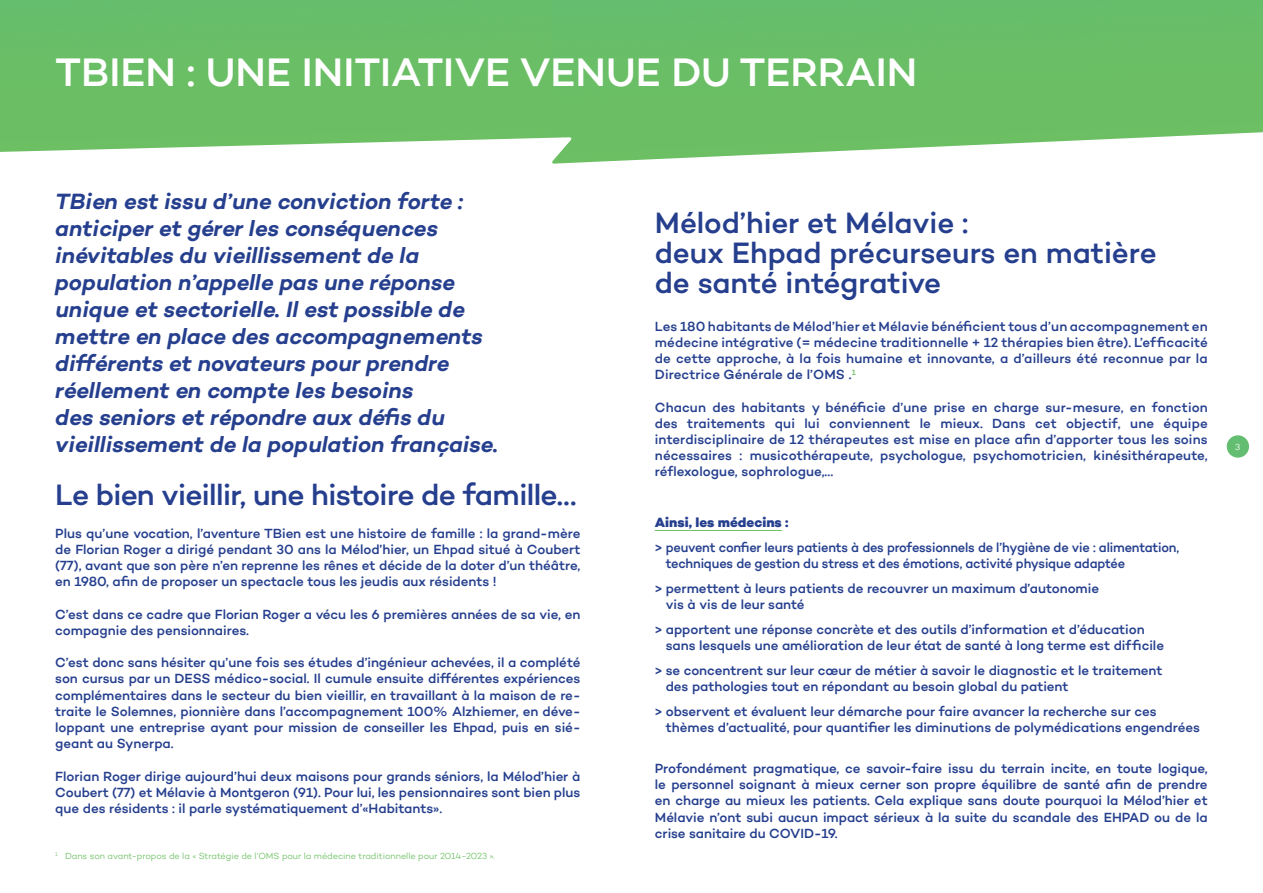
<style>
.page{position:relative;width:1263px;height:893px;background:#fff}
.page>*{position:absolute;margin:0;border:0;box-sizing:border-box;transform-origin:0 0}
.t1{font:500 40.5px "Campton";color:#fff}
.t2{font:500 30px/30px "Campton";letter-spacing:-.01em;color:#253f8e}
.t3{font:italic 600 22.5px/27px "Campton";color:#253f8e}
.t4{font:500 13.5px/16.2px "Campton";letter-spacing:-.005em;color:#253f8e}
.t5{font:800 13.5px "Campton";color:#253f8e}
.t6{font:300 9px "Campton";letter-spacing:-.005em;color:#6cbf63}
.t7{font:300 9px "Campton";color:#fff}
</style>
<div class="page">
<svg style="left:0;top:0;width:1263px;height:164px;background:#79c576"></svg>
<hr style="left:655px;top:530px;width:127px;height:1px;background:#6cbf63">
<div style="left:1226px;top:435px;width:24px;height:23px;background:#64be71;border-radius:50%"></div>
<div style="left:1225px;top:434px;width:25px;height:25px;border:2px solid #fff;border-radius:50%"></div>
<h1 class="t1" style="left:55px;top:47px;width:863px">TBIEN : UNE INITIATIVE VENUE DU TERRAIN</h1>
<p class="t3" style="left:55px;top:187px;width:444px">TBien est issu d’une conviction forte : anticiper et gérer les conséquences inévitables du vieillissement de la population n’appelle pas une réponse unique et sectorielle. Il est possible de mettre en place des accompagnements différents et novateurs pour prendre réellement en compte les besoins<br>des seniors et répondre aux défis du vieillissement de la population française.</p>
<h2 class="t2" style="left:55px;top:479px;width:523px">Le bien vieillir, une histoire de famille…</h2>
<p class="t4" style="left:55px;top:525px;width:527px;text-align:justify">Plus qu’une vocation, l’aventure TBien est une histoire de famille : la grand-mère de Florian Roger a dirigé pendant 30 ans la Mélod’hier, un Ehpad situé à Coubert (77), avant que son père n’en reprenne les rênes et décide de la doter d’un théâtre, en 1980, afin de proposer un spectacle tous les jeudis aux résidents !</p>
<p class="t4" style="left:55px;top:606px;width:527px">C’est dans ce cadre que Florian Roger a vécu les 6 premières années de sa vie, en compagnie des pensionnaires.</p>
<p class="t4" style="left:55px;top:654px;width:527px;text-align:justify">C’est donc sans hésiter qu’une fois ses études d’ingénieur achevées, il a complété son cursus par un DESS médico-social. Il cumule ensuite différentes expériences complémentaires dans le secteur du bien vieillir, en travaillant à la maison de re&shy;traite le Solemnes, pionnière dans l’accompagnement 100% Alzhiemer, en déve&shy;loppant une entreprise ayant pour mission de conseiller les Ehpad, puis en sié&shy;geant au Synerpa.</p>
<p class="t4" style="left:55px;top:768px;width:527px;text-align:justify">Florian Roger dirige aujourd’hui deux maisons pour grands séniors, la Mélod’hier à Coubert (77) et Mélavie à Montgeron (91). Pour lui, les pensionnaires sont bien plus que des résidents : il parle systématiquement d’«Habitants».</p>
<p class="t6" style="left:55px;top:850px;width:441px"><sup>1</sup> Dans son avant-propos de la « Stratégie de l’OMS pour la médecine traditionnelle pour 2014-2023 ».</p>
<h2 class="t2" style="left:655px;top:208px;width:503px">Mélod’hier et Mélavie :<br>deux Ehpad précurseurs en matière de santé intégrative</h2>
<p class="t4" style="left:655px;top:318px;width:554px;text-align:justify">Les 180 habitants de Mélod’hier et Mélavie bénéficient tous d’un accompagnement en médecine intégrative (= médecine traditionnelle + 12 thérapies bien être). L’efficacité de cette approche, à la fois humaine et innovante, a d’ailleurs été reconnue par la Directrice Générale de l’OMS .<sup>1</sup></p>
<p class="t4" style="left:655px;top:399px;width:554px;text-align:justify">Chacun des habitants y bénéficie d’une prise en charge sur-mesure, en fonction des traitements qui lui conviennent le mieux. Dans cet objectif, une équipe interdisciplinaire de 12 thérapeutes est mise en place afin d’apporter tous les soins nécessaires : musicothérapeute, psychologue, psychomotricien, kinésithérapeute, réflexologue, sophrologue,…</p>
<p class="t5" style="left:655px;top:514px;width:135px">Ainsi, les médecins :</p>
<p class="t4" style="left:666px;top:539px;width:515px;text-indent:-11px">&gt; peuvent confier leurs patients à des professionnels de l’hygiène de vie : alimentation, techniques de gestion du stress et des émotions, activité physique adaptée</p>
<p class="t4" style="left:666px;top:580px;width:435px;text-indent:-11px">&gt; permettent à leurs patients de recouvrer un maximum d’autonomie vis à vis de leur santé</p>
<p class="t4" style="left:666px;top:621px;width:500px;text-indent:-11px">&gt; apportent une réponse concrète et des outils d’information et d’éducation sans lesquels une amélioration de leur état de santé à long terme est difficile</p>
<p class="t4" style="left:666px;top:662px;width:498px;text-indent:-11px">&gt; se concentrent sur leur cœur de métier à savoir le diagnostic et le traitement des pathologies tout en répondant au besoin global du patient</p>
<p class="t4" style="left:666px;top:703px;width:536px;text-indent:-11px">&gt; observent et évaluent leur démarche pour faire avancer la recherche sur ces thèmes d’actualité, pour quantifier les diminutions de polymédications engendrées</p>
<p class="t4" style="left:655px;top:760px;width:554px;text-align:justify">Profondément pragmatique, ce savoir-faire issu du terrain incite, en toute logique, le personnel soignant à mieux cerner son propre équilibre de santé afin de prendre en charge au mieux les patients. Cela explique sans doute pourquoi la Mélod’hier et Mélavie n’ont subi aucun impact sérieux à la suite du scandale des EHPAD ou de la crise sanitaire du COVID-19.</p>
<p class="t7" style="left:1235px;top:441px;width:7px">3</p>
</div>
